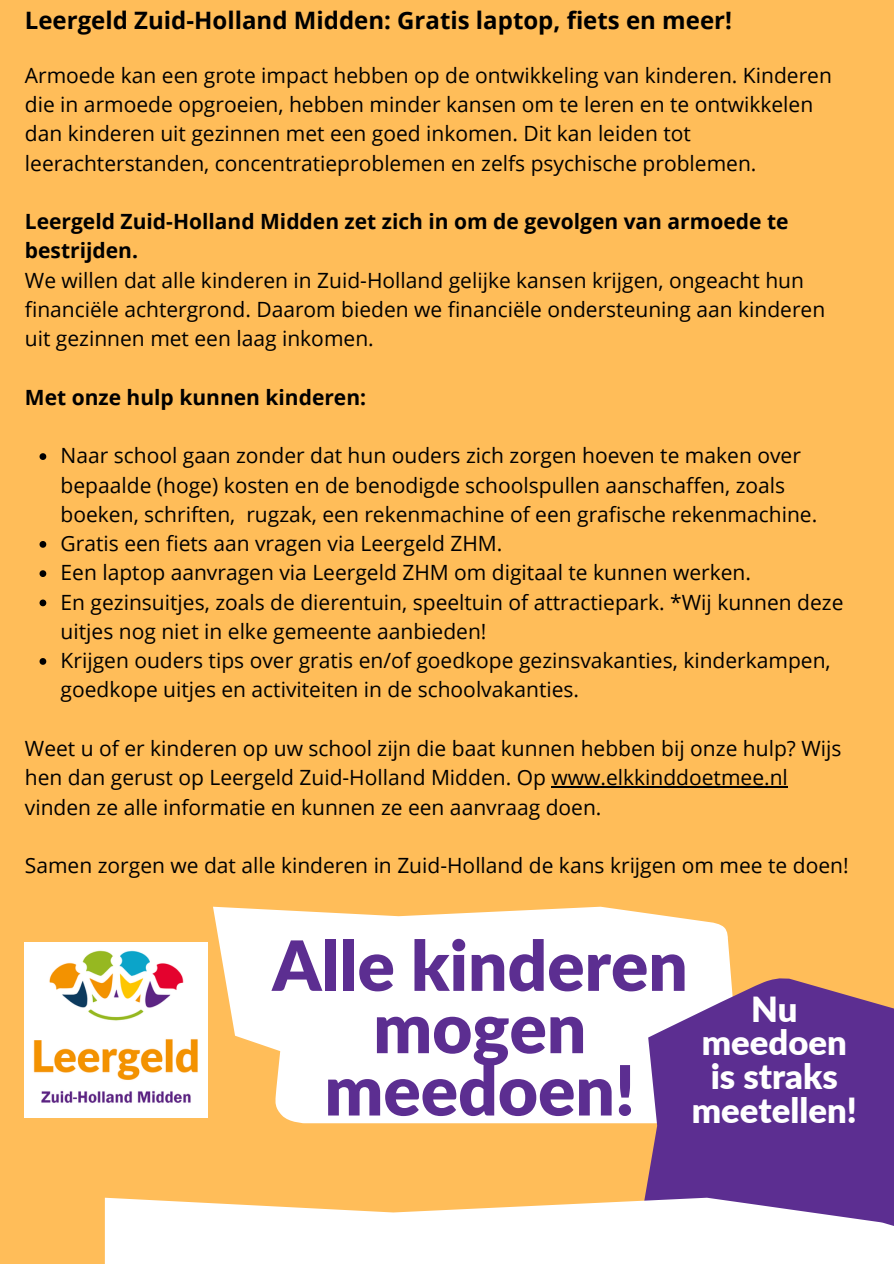
<style>
.page{position:relative;width:894px;height:1264px;background:#fff}
.page>*{position:absolute;margin:0;border:0;box-sizing:border-box;transform-origin:0 0}
.t1{font:900 69.15px/62.2px "Lato";color:#5c2e91;text-align:center}
.t2{font:900 34.65px/33.8px "Lato";color:#fff;text-align:center}
.t3{font:700 24px "Open Sans";color:#000}
.t4{font:21px/29.2px "Open Sans";color:#000}
.t5{font:700 21px/29.2px "Open Sans";color:#000}
</style>
<div class="page">
<div style="left:0;top:0;width:893px;height:1263px;background:#ffbd59"></div>
<svg style="left:40px;top:453px;width:6px;height:7px"></svg>
<svg style="left:40px;top:541px;width:6px;height:6px"></svg>
<svg style="left:40px;top:570px;width:6px;height:7px"></svg>
<svg style="left:40px;top:599px;width:6px;height:7px"></svg>
<svg style="left:40px;top:658px;width:6px;height:6px"></svg>
<hr style="left:551px;top:786px;width:236px;height:1px;background:#000">
<svg style="left:213px;top:906px;width:518px;height:217px;background:#fff8ed"></svg>
<svg style="left:641px;top:977px;width:252px;height:220px;background:#724797"></svg>
<div style="left:105px;top:1197px;width:788px;height:66px;background:#fff"></div>
<img style="left:25px;top:942px;width:182px;height:175px">
<h3 class="t3" style="left:25px;top:3px;width:708px">Leergeld Zuid-Holland Midden: Gratis laptop, fiets en meer!</h3>
<p class="t4" style="left:25px;top:60px;width:808px">Armoede kan een grote impact hebben op de ontwikkeling van kinderen. Kinderen die in armoede opgroeien, hebben minder kansen om te leren en te ontwikkelen dan kinderen uit gezinnen met een goed inkomen. Dit kan leiden tot leerachterstanden, concentratieproblemen en zelfs psychische problemen.</p>
<p class="t5" style="left:25px;top:206px;width:764px">Leergeld Zuid-Holland Midden zet zich in om de gevolgen van armoede te bestrijden.</p>
<p class="t4" style="left:25px;top:265px;width:801px">We willen dat alle kinderen in Zuid-Holland gelijke kansen krijgen, ongeacht hun financiële achtergrond. Daarom bieden we financiële ondersteuning aan kinderen uit gezinnen met een laag inkomen.</p>
<h4 class="t5" style="left:25px;top:382px;width:343px">Met onze hulp kunnen kinderen:</h4>
<p class="t4" style="left:61px;top:440px;width:758px">Naar school gaan zonder dat hun ouders zich zorgen hoeven te maken over bepaalde (hoge) kosten en de benodigde schoolspullen aanschaffen, zoals boeken, schriften, rugzak, een rekenmachine of een grafische rekenmachine.</p>
<p class="t4" style="left:61px;top:528px;width:443px">Gratis een fiets aan vragen via Leergeld ZHM.</p>
<p class="t4" style="left:61px;top:557px;width:691px">Een laptop aanvragen via Leergeld ZHM om digitaal te kunnen werken.</p>
<p class="t4" style="left:61px;top:587px;width:784px">En gezinsuitjes, zoals de dierentuin, speeltuin of attractiepark. *Wij kunnen deze uitjes nog niet in elke gemeente aanbieden!</p>
<p class="t4" style="left:61px;top:645px;width:771px">Krijgen ouders tips over gratis en/of goedkope gezinsvakanties, kinderkampen, goedkope uitjes en activiteiten in de schoolvakanties.</p>
<p class="t4" style="left:25px;top:733px;width:817px">Weet u of er kinderen op uw school zijn die baat kunnen hebben bij onze hulp? Wijs hen dan gerust op Leergeld Zuid-Holland Midden. Op www.elkkinddoetmee.nl vinden ze alle informatie en kunnen ze een aanvraag doen.</p>
<p class="t4" style="left:25px;top:850px;width:825px">Samen zorgen we dat alle kinderen in Zuid-Holland de kans krijgen om mee te doen!</p>
<h2 class="t1" style="left:272px;top:932px;width:417px">Alle kinderen mogen meedoen!</h2>
<h1 class="t2" style="left:691px;top:991px;width:167px">Nu meedoen is straks meetellen!</h1>
</div>
